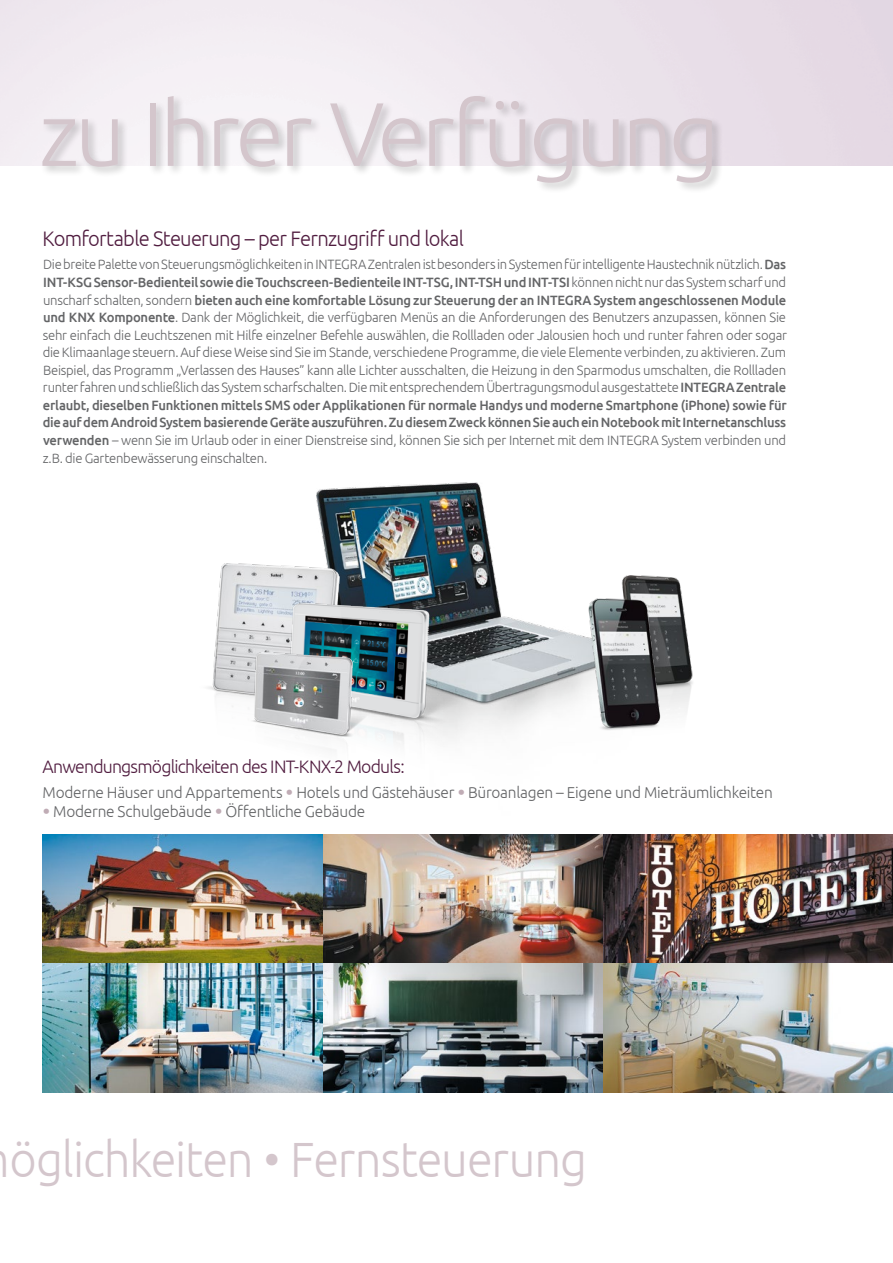
<style>
.page{position:relative;width:893px;height:1263px;background:#fff}
.page>*{position:absolute;margin:0;border:0;box-sizing:border-box;transform-origin:0 0}
.t1{font:300 90px "Ubuntu";letter-spacing:-.04em;color:#d4c6cc}
.t2{font:300 49.5px "Ubuntu";letter-spacing:-.025em;color:#d4c6cc;scale:.95 1}
.ŚRÓDTYTUŁ{font:300 21px "Ubuntu";letter-spacing:-.035em;color:#501c3f;scale:.96 1}
.t3{font:300 18px "Ubuntu";letter-spacing:-.045em;color:#501c3f}
.t4{font:300 15.75px "Ubuntu";letter-spacing:-.015em;color:#646567}
.TEXT{font:300 13.5px/17.5px "Ubuntu";letter-spacing:-.02em;color:#646567;text-align:justify;scale:.96 1}
.s1{font-weight:500}
.s2{font-size:22.05px;color:#c0acb5}
</style>
<div class="page">
<img style="left:316px;top:482px;width:248px;height:247px">
<img style="left:621px;top:575px;width:72px;height:137px">
<img style="left:43px;top:834px;width:280px;height:129px">
<img style="left:323px;top:834px;width:281px;height:129px">
<img style="left:604px;top:834px;width:289px;height:129px">
<img style="left:43px;top:963px;width:280px;height:130px">
<img style="left:323px;top:963px;width:281px;height:130px">
<img style="left:604px;top:963px;width:289px;height:130px">
<img style="left:564px;top:587px;width:121px;height:143px">
<img style="left:208px;top:563px;width:160px;height:144px">
<img style="left:270px;top:603px;width:203px;height:131px">
<img style="left:249px;top:653px;width:124px;height:91px">
<img style="left:251px;top:708px;width:120px;height:53px">
<div style="left:40px;top:93px;width:684px;height:101px;background:#000;opacity:.2"></div>
<p class="t1" style="left:39px;top:80px;width:682px">zu Ihrer Verfügung</p>
<p class="ŚRÓDTYTUŁ" style="left:43px;top:226px;width:440px">Komfortable Steuerung – per Fernzugriff und lokal</p>
<p class="TEXT" style="left:43px;top:256px;width:777px">Die breite Palette von Steuerungsmöglichkeiten in INTEGRA Zentralen ist besonders in Systemen für intelligente Haustechnik nützlich. <span class="s1">Das INT-KSG Sensor-Bedienteil sowie die Touchscreen-Bedienteile INT-TSG, INT-TSH und INT-TSI</span> können nicht nur das System scharf und unscharf schalten, sondern <span class="s1">bieten auch eine komfortable Lösung zur Steuerung der an INTEGRA System angeschlossenen Module und KNX Komponente</span>. Dank der Möglichkeit, die verfügbaren Menüs an die Anforderungen des Benutzers anzupassen, können Sie sehr einfach die Leuchtszenen mit Hilfe einzelner Befehle auswählen, die Rollladen oder Jalousien hoch und runter fahren oder sogar die Klimaanlage steuern. Auf diese Weise sind Sie im Stande, verschiedene Programme, die viele Elemente verbinden, zu aktivieren. Zum Beispiel, das Programm „Verlassen des Hauses” kann alle Lichter ausschalten, die Heizung in den Sparmodus umschalten, die Rollladen runter fahren und schließlich das System scharfschalten. Die mit entsprechendem Übertragungsmodul ausgestattete <span class="s1">INTEGRA Zentrale erlaubt, dieselben Funktionen mittels SMS oder Applikationen für normale Handys und moderne Smartphone (iPhone) sowie für die auf dem Android System basierende Geräte auszuführen. Zu diesem Zweck können Sie auch ein Notebook mit Internetanschluss verwenden</span> – wenn Sie im Urlaub oder in einer Dienstreise sind, können Sie sich per Internet mit dem INTEGRA System verbinden und z.B. die Gartenbewässerung einschalten.</p>
<p class="t3" style="left:43px;top:756px;width:364px">Anwendungsmöglichkeiten des INT-KNX-2 Moduls:</p>
<p class="t4" style="left:43px;top:783px;width:732px">Moderne Häuser und Appartements <span class="s2">•</span> Hotels und Gästehäuser <span class="s2">•</span> Büroanlagen – Eigene und Mieträumlichkeiten</p>
<p class="t4" style="left:43px;top:802px;width:324px"><span class="s2">•</span> Moderne Schulgebäude <span class="s2">•</span> Öffentliche Gebäude</p>
<h2 class="t2" style="left:10px;top:1129px;width:609px">öglichkeiten • Fernsteuerung</h2>
</div>
